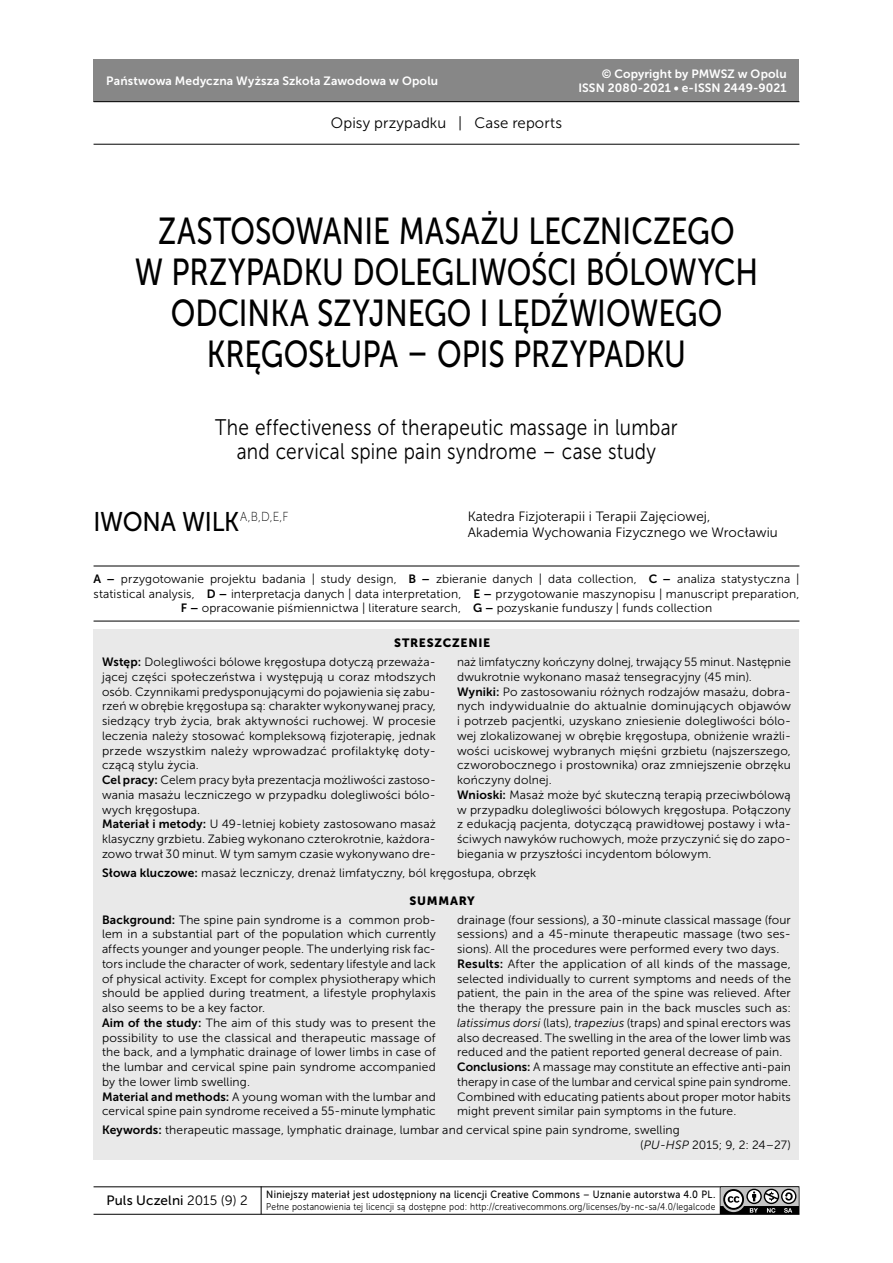
<style>
.page{position:relative;width:893px;height:1263px;background:#fff}
.page>*{position:absolute;margin:0;border:0;box-sizing:border-box;transform-origin:0 0}
.t1{font:37.5px/41.2px "Museo Sans 500";color:#000;text-align:center;scale:.8 1}
.t2{font:27px "Museo Sans 500";color:#000;scale:.9 1}
.t3{font:22.5px/24.8px "Museo Sans 300";letter-spacing:.015em;color:#000;text-align:center;scale:.85 1}
.t4{font:15px "Museo Sans 300";letter-spacing:.005em;color:#000}
.t5{font:13.5px/16.2px "Museo Sans 300";letter-spacing:.005em;color:#000}
.t6{font:13.5px "Museo Sans 500";letter-spacing:.01em;color:#000}
.t7{font:13.05px "Museo Sans 100";color:#000;scale:.9 1}
.t8{font:12px/14.7px "Museo Sans 300";letter-spacing:.01em;color:#000}
.t9{font:12px/14.4px "Museo Sans 700";letter-spacing:.01em;color:#fff;text-align:right}
.t10{font:12px "Museo Sans 900";letter-spacing:.06em;color:#000}
.t11{font:10.5px "Museo Sans 500";letter-spacing:.04em;color:#000;scale:.9 1}
.t12{font:9.75px "Museo Sans 300";letter-spacing:.02em;color:#000;scale:.87 1}
.s1{font-family:"Museo Sans 500";font-size:27px}
.s2{font-family:"Museo Sans 700"}
.s3{font-style:italic}
.s4{font-family:"Museo Sans 300"}
</style>
<div class="page">
<div style="left:94px;top:60px;width:380px;height:42px;background:#878787"></div>
<div style="left:446px;top:60px;width:353px;height:42px;background:#878787"></div>
<hr style="left:94px;top:1186px;width:705px;height:1px;background:#000">
<hr style="left:94px;top:1214px;width:705px;height:1px;background:#000">
<hr style="left:94px;top:101px;width:705px;height:1px;background:#000">
<hr style="left:94px;top:144px;width:705px;height:1px;background:#000">
<svg style="left:720px;top:1186px;width:79px;height:28px;background:#797979"></svg>
<svg style="left:261px;top:1186px;width:1px;height:28px"></svg>
<hr style="left:94px;top:566px;width:705px;height:1px;background:#000">
<hr style="left:94px;top:621px;width:705px;height:1px;background:#000">
<div style="left:94px;top:629px;width:705px;height:531px;background:#e9e9e9"></div>
<p class="t9" style="left:106px;top:74px;width:333px">Państwowa Medyczna Wyższa Szkoła Zawodowa w Opolu</p>
<p class="t9" style="left:578px;top:67px;width:210px">© Copyright by PMWSZ w Opolu<br>ISSN 2080-2021 • e-ISSN 2449-9021</p>
<p class="t4" style="left:331px;top:115px;width:233px">Opisy przypadku | Case reports</p>
<h1 class="t1" style="left:135px;top:210px;width:781px">ZASTOSOWANIE MASAŻU LECZNICZEGO<br>W PRZYPADKU DOLEGLIWOŚCI BÓLOWYCH<br>ODCI NKA SZYJNEGO I LĘDŹWI OWEGO<br>KRĘGOSŁUPA – OPI S PRZYPADKU</h1>
<h3 class="t3" style="left:215px;top:415px;width:545px">The effectiveness of therapeutic massage in lumbar and cervical spine pain syndrome – case study</h3>
<h2 class="t2" style="left:94px;top:507px;width:19px">Iwona</h2>
<p class="t7" style="left:182px;top:510px;width:120px"><span class="s1">Wilk</span>A,B,D,E,F</p>
<p class="t5" style="left:468px;top:508px;width:312px">Katedra Fizjoterapii i Terapii Zajęciowej,<br>Akademia Wychowania Fizycznego we Wrocławiu</p>
<p class="t8" style="left:94px;top:572px;width:707px;text-align:center"><span class="s2">A –</span> przygotowanie projektu badania | study design, <span class="s2">B –</span> zbieranie danych | data collection, <span class="s2">C –</span> analiza statystyczna | statistical analysis, <span class="s2">D –</span> interpretacja danych | data interpretation, <span class="s2">E –</span> przygotowanie maszynopisu | manuscript preparation,<br><span class="s2">F –</span> opracowanie piśmiennictwa | literature search, <span class="s2">G –</span> pozyskanie funduszy | funds collection</p>
<p class="t10" style="left:394px;top:636px;width:98px">STRESZCZENIE</p>
<p class="t8" style="left:102px;top:655px;width:335px"><span class="s2">Wstęp:</span> Dolegliwości bólowe kręgosłupa dotyczą przeważa&shy;jącej części społeczeństwa i występują u coraz młodszych osób. Czynnikami predysponującymi do pojawienia się zabu&shy;rzeń w obrębie kręgosłupa są: charakter wykonywanej pracy, siedzący tryb życia, brak aktywności ruchowej. W procesie leczenia należy stosować kompleksową fizjoterapię, jednak przede wszystkim należy wprowadzać profilaktykę doty&shy;czącą stylu życia.<br><span class="s2">Cel pracy:</span> Celem pracy była prezentacja możliwości zastoso&shy;wania masażu leczniczego w przypadku dolegliwości bólo&shy;wych kręgosłupa.<br><span class="s2">Materiał i metody:</span> U 49-letniej kobiety zastosowano masaż klasyczny grzbietu. Zabieg wykonano czterokrotnie, każdora&shy;zowo trwał 30 minut. W tym samym czasie wykonywano dre-</p>
<p class="t8" style="left:457px;top:655px;width:335px">naż limfatyczny kończyny dolnej, trwający 55 minut. Następnie dwukrotnie wykonano masaż tensegracyjny (45 min).<br><span class="s2">Wyniki:</span> Po zastosowaniu różnych rodzajów masażu, dobra&shy;nych indywidualnie do aktualnie dominujących objawów i potrzeb pacjentki, uzyskano zniesienie dolegliwości bólo&shy;wej zlokalizowanej w obrębie kręgosłupa, obniżenie wrażli&shy;wości uciskowej wybranych mięśni grzbietu (najszerszego, czworobocznego i prostownika) oraz zmniejszenie obrzęku kończyny dolnej.<br><span class="s2">Wnioski:</span> Masaż może być skuteczną terapią przeciwbólową w przypadku dolegliwości bólowych kręgosłupa. Połączony z edukacją pacjenta, dotyczącą prawidłowej postawy i wła&shy;ściwych nawyków ruchowych, może przyczynić się do zapo&shy;biegania w przyszłości incydentom bólowym.</p>
<p class="t8" style="left:102px;top:866px;width:436px"><span class="s2">Słowa kluczowe:</span> masaż leczniczy, drenaż limfatyczny, ból kręgosłupa, obrzęk</p>
<p class="t10" style="left:409px;top:893px;width:67px">SUMMARY</p>
<p class="t8" style="left:102px;top:912px;width:335px"><span class="s2">Background:</span> The spine pain syndrome is a common prob&shy;lem in a substantial part of the population which currently affects younger and younger people. The underlying risk fac&shy;tors include the character of work, sedentary lifestyle and lack of physical activity. Except for complex physiotherapy which should be applied during treatment, a lifestyle prophylaxis also seems to be a key factor.<br><span class="s2">Aim of the study:</span> The aim of this study was to present the possibility to use the classical and therapeutic massage of the back, and a lymphatic drainage of lower limbs in case of the lumbar and cervical spine pain syndrome accompanied by the lower limb swelling.<br><span class="s2">Material and methods:</span> A young woman with the lumbar and cervical spine pain syndrome received a 55-minute lymphatic</p>
<p class="t8" style="left:457px;top:912px;width:335px">drainage (four sessions), a 30-minute classical massage (four sessions) and a 45-minute therapeutic massage (two ses&shy;sions). All the procedures were performed every two days.<br><span class="s2">Results:</span> After the application of all kinds of the massage, selected individually to current symptoms and needs of the patient, the pain in the area of the spine was relieved. After the therapy the pressure pain in the back muscles such as: <span class="s3">latissimus dorsi</span> (lats), <span class="s3">trapezius</span> (traps) and spinal erectors was also decreased. The swelling in the area of the lower limb was reduced and the patient reported general decrease of pain.<br><span class="s2">Conclusions:</span> A massage may constitute an effective anti-pain therapy in case of the lumbar and cervical spine pain syndrome.<br>Combined with educating patients about proper motor habits might prevent similar pain symptoms in the future.</p>
<p class="t8" style="left:640px;top:1123px;width:152px;text-indent:-538px"><span class="s2">Keywords:</span> therapeutic massage, lymphatic drainage, lumbar and cervical spine pain syndrome, swelling<br>(<span class="s3">PU-HSP</span> 2015; 9, 2: 24–27)</p>
<p class="t6" style="left:106px;top:1193px;width:143px">Puls Uczelni <span class="s4">2015 (9) 2</span></p>
<p class="t11" style="left:266px;top:1189px;width:501px">Niniejszy materiał jest udostępniony na licencji Creative Commons – Uznanie autorstwa 4.0 PL.</p>
<p class="t12" style="left:266px;top:1201px;width:518px">Pełne postanowienia tej licencji są dostępne pod: http://creativecommons.org/licenses/by-nc-sa/4.0/legalcode</p>
</div>
